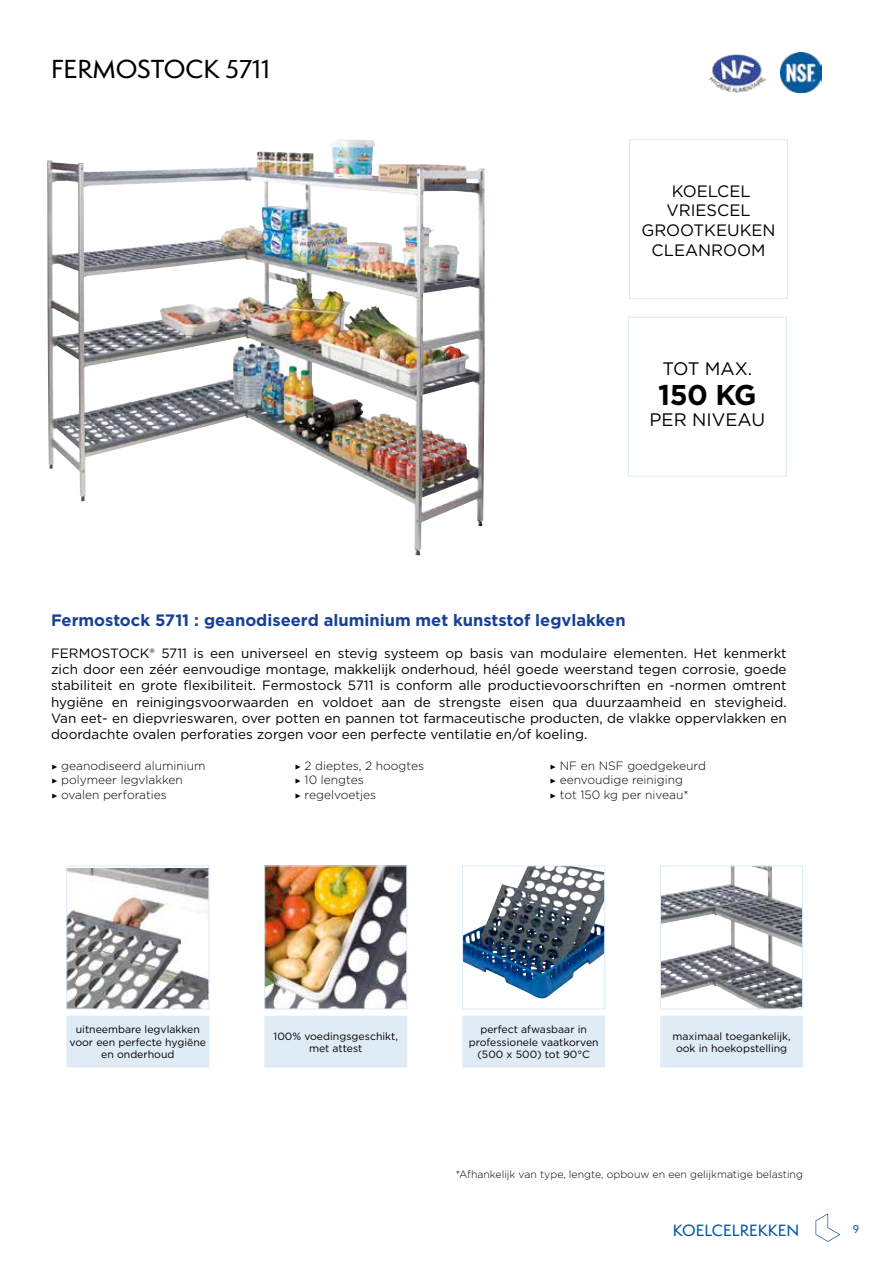
<style>
.page{position:relative;width:893px;height:1263px;background:#fff}
.page>*{position:absolute;margin:0;border:0;box-sizing:border-box;transform-origin:0 0}
.t1{font:700 28.5px "Gotham";color:#000}
.t2{font:500 24px "Semplicita Pro";color:#000}
.t3{font:18.15px "Gotham";color:#000}
.t4{font:700 16.5px "Gotham";color:#164194}
.t5{font:16.5px/19.8px "Gotham";color:#000;text-align:center}
.t6{font:500 15px "Semplicita Pro";color:#0056a4}
.t7{font:13.5px/16.2px "Gotham";color:#000;text-align:justify}
.t8{font:300 12px/14.4px "Gotham";color:#000}
.t9{font:10.5px/12.6px "Gotham";color:#000;text-align:center}
.t10{font:300 10.5px "Gotham";color:#000}
.t11{font:500 10.5px "Semplicita Pro";color:#0056a4}
.s1{font-family:"Modern Pictograms";font-weight:400}
</style>
<div class="page">
<svg style="left:816px;top:1213px;width:24px;height:29px"></svg>
<img style="left:68px;top:868px;width:139px;height:139px">
<div style="left:66px;top:865px;width:143px;height:144px;border:1px solid #dfebf5"></div>
<img style="left:662px;top:867px;width:139px;height:140px">
<div style="left:660px;top:865px;width:143px;height:144px;border:1px solid #dfebf5"></div>
<img style="left:47px;top:139px;width:438px;height:417px">
<img style="left:464px;top:867px;width:139px;height:132px">
<div style="left:462px;top:865px;width:143px;height:144px;border:1px solid #dfebf5"></div>
<img style="left:266px;top:867px;width:139px;height:140px">
<div style="left:264px;top:865px;width:143px;height:144px;border:1px solid #dfebf5"></div>
<div style="left:66px;top:1016px;width:143px;height:51px;background:#dfebf5"></div>
<div style="left:264px;top:1016px;width:143px;height:51px;background:#dfebf5"></div>
<div style="left:462px;top:1016px;width:143px;height:51px;background:#dfebf5"></div>
<div style="left:660px;top:1016px;width:143px;height:51px;background:#dfebf5"></div>
<div style="left:628px;top:317px;width:159px;height:159px;border:1px solid #dfebf5"></div>
<div style="left:629px;top:139px;width:159px;height:160px;border:1px solid #dfebf5"></div>
<img style="left:781px;top:52px;width:40px;height:40px">
<img style="left:709px;top:54px;width:56px;height:39px">
<h2 class="t2" style="left:51px;top:52px;width:220px">FERMOSTOCK 5711</h2>
<p class="t5" style="left:641px;top:181px;width:136px">KOELCEL<br>VRIESCEL<br>GROOTKEUKEN<br>CLEANROOM</p>
<h3 class="t3" style="left:662px;top:357px;width:91px">TOT MAX.</h3>
<h1 class="t1" style="left:658px;top:376px;width:100px">150 KG</h1>
<h3 class="t3" style="left:649px;top:408px;width:117px">PER NIVEAU</h3>
<p class="t4" style="left:51px;top:609px;width:576px">Fermostock 5711 : geanodiseerd aluminium met kunststof legvlakken</p>
<p class="t7" style="left:51px;top:645px;width:737px">FERMOSTOCK® 5711 is een universeel en stevig systeem op basis van modulaire elementen. Het kenmerkt zich door een zéér eenvoudige montage, makkelijk onderhoud, héél goede weerstand tegen corrosie, goede stabiliteit en grote flexibiliteit. Fermostock 5711 is conform alle productievoorschriften en -normen omtrent hygiëne en reinigingsvoorwaarden en voldoet aan de strengste eisen qua duurzaamheid en stevigheid.<br>Van eet- en diepvrieswaren, over potten en pannen tot farmaceutische producten, de vlakke oppervlakken en doordachte ovalen perforaties zorgen voor een perfecte ventilatie en/of koeling.</p>
<p class="t8" style="left:51px;top:758px;width:156px"><span class="s1">&gt;</span> geanodiseerd aluminium <span class="s1">&gt;</span> polymeer legvlakken<br><span class="s1">&gt;</span> ovalen perforaties</p>
<p class="t8" style="left:550px;top:758px;width:158px"><span class="s1">&gt;</span> NF en NSF goedgekeurd <span class="s1">&gt;</span> eenvoudige reiniging<br><span class="s1">&gt;</span> tot 150 kg per niveau*</p>
<p class="t8" style="left:294px;top:758px;width:131px"><span class="s1">&gt;</span> 2 dieptes, 2 hoogtes <span class="s1">&gt;</span> 10 lengtes<br><span class="s1">&gt;</span> regelvoetjes</p>
<p class="t9" style="left:70px;top:1023px;width:138px">uitneembare legvlakken voor een perfecte hygiëne en onderhoud</p>
<p class="t9" style="left:274px;top:1029px;width:126px">100% voedingsgeschikt, met attest</p>
<p class="t9" style="left:469px;top:1023px;width:131px">perfect afwasbaar in professionele vaatkorven (500 x 500) tot 90°C</p>
<p class="t9" style="left:672px;top:1029px;width:120px">maximaal toegankelijk, ook in hoekopstelling</p>
<p class="t10" style="left:456px;top:1167px;width:349px">*Afhankelijk van type, lengte, opbouw en een gelijkmatige belasting</p>
<p class="t6" style="left:673px;top:1220px;width:128px">KOELCELREKKEN</p>
<p class="t11" style="left:853px;top:1222px;width:8px">9</p>
</div>
